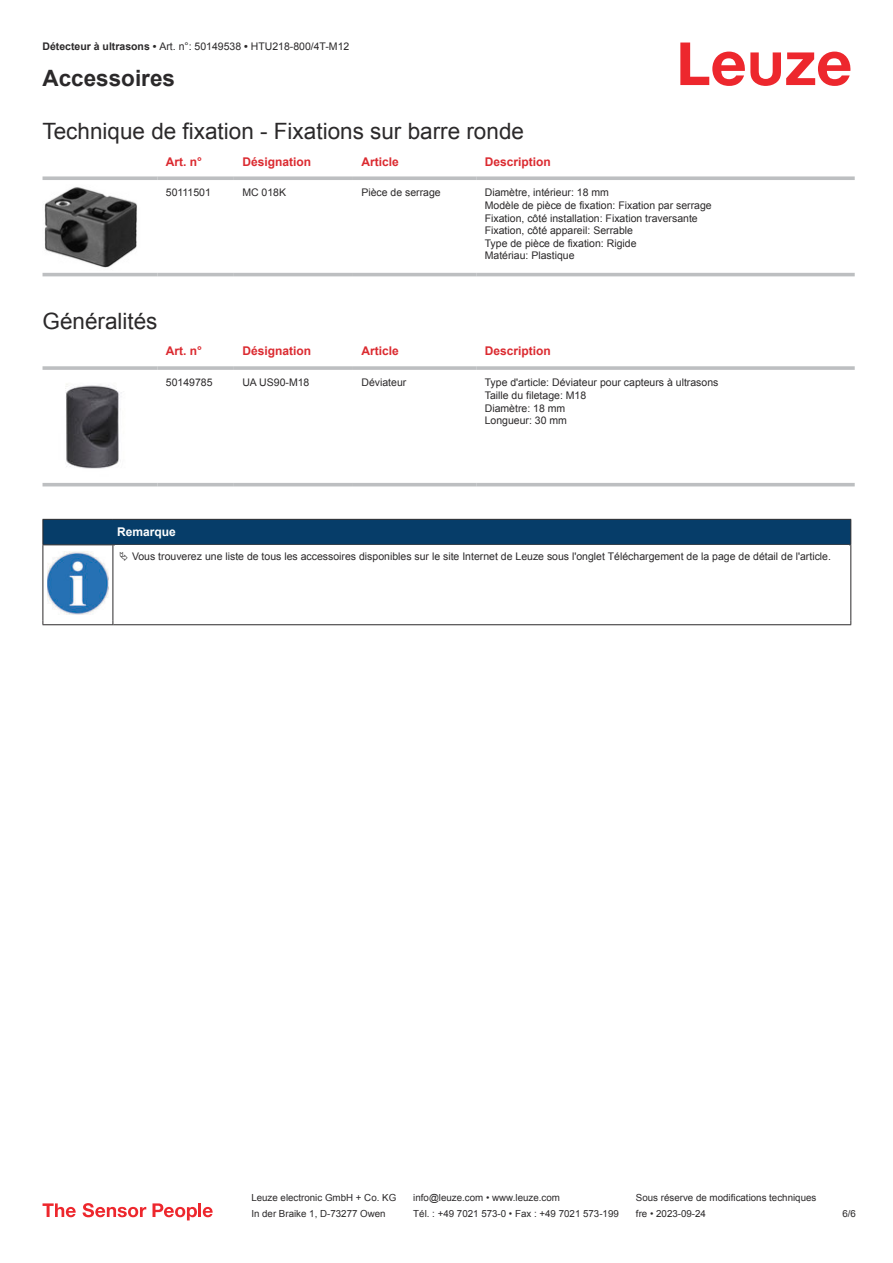
<style>
.page{position:relative;width:893px;height:1263px;background:#fff}
.page>*{position:absolute;margin:0;border:0;box-sizing:border-box;transform-origin:0 0}
.t1{font:22.5px "Arial";color:#2b292a}
.t2{font:700 22.5px "Arial";color:#2b292a}
.t3{font:700 12px "Arial";color:#db2a30}
.t4{font:700 12px "Arial";color:#fff}
.t5{font:10.5px/12.6px "Arial";color:#2b292a}
.t6{font:9.75px "Arial";color:#2b292a}
.s1{font-weight:700}
</style>
<div class="page">
<svg style="left:680px;top:43px;width:170px;height:43px"></svg>
<svg style="left:43px;top:272px;width:812px;height:5px;fill:#efeff0"></svg>
<svg style="left:43px;top:176px;width:114px;height:4px"></svg>
<svg style="left:157px;top:176px;width:77px;height:4px"></svg>
<svg style="left:234px;top:176px;width:119px;height:4px"></svg>
<svg style="left:353px;top:176px;width:123px;height:4px"></svg>
<svg style="left:476px;top:176px;width:379px;height:4px;background:#c4c6c8"></svg>
<hr style="left:43px;top:273px;width:114px;height:3px;background:#bdbfc1">
<hr style="left:157px;top:273px;width:77px;height:3px;background:#bdbfc1">
<hr style="left:234px;top:273px;width:119px;height:3px;background:#bdbfc1">
<hr style="left:353px;top:273px;width:123px;height:3px;background:#bdbfc1">
<hr style="left:476px;top:273px;width:379px;height:3px;background:#bdbfc1">
<img style="left:44px;top:187px;width:93px;height:81px">
<svg style="left:43px;top:486px;width:812px;height:1px"></svg>
<svg style="left:43px;top:366px;width:114px;height:4px"></svg>
<hr style="left:157px;top:366px;width:77px;height:4px;background:#c6c7c9">
<svg style="left:234px;top:366px;width:119px;height:4px"></svg>
<svg style="left:353px;top:366px;width:123px;height:4px"></svg>
<hr style="left:476px;top:366px;width:379px;height:4px;background:#c6c7c9">
<hr style="left:43px;top:483px;width:114px;height:3px;background:#bdbfc1">
<hr style="left:157px;top:483px;width:77px;height:3px;background:#bdbfc1">
<hr style="left:234px;top:483px;width:119px;height:3px;background:#bdbfc1">
<hr style="left:353px;top:483px;width:123px;height:3px;background:#bdbfc1">
<hr style="left:476px;top:483px;width:379px;height:3px;background:#bdbfc1">
<img style="left:65px;top:384px;width:57px;height:85px">
<div style="left:43px;top:519px;width:808px;height:26px;background:#063d69"></div>
<hr style="left:113px;top:544px;width:738px;height:1px;background:#2b292a">
<hr style="left:43px;top:545px;width:1px;height:75px;background:#2b292a">
<hr style="left:113px;top:545px;width:1px;height:75px;background:#2b292a">
<hr style="left:850px;top:545px;width:1px;height:75px;background:#2b292a">
<hr style="left:43px;top:624px;width:70px;height:1px;background:#2b292a">
<hr style="left:113px;top:624px;width:738px;height:1px;background:#2b292a">
<img style="left:47px;top:551px;width:61px;height:63px">
<svg style="left:43px;top:1203px;width:33px;height:14px"></svg>
<svg style="left:83px;top:1203px;width:63px;height:14px"></svg>
<svg style="left:153px;top:1203px;width:44px;height:17px"></svg>
<hr style="left:198px;top:1203px;width:3px;height:14px;background:#ed272d">
<svg style="left:203px;top:1207px;width:10px;height:10px"></svg>
<p class="t5" style="left:43px;top:41px;width:308px"><span class="s1">Détecteur à ultrasons •</span> Art. n°: 50149538 <span class="s1">•</span> HTU218-800/4T-M12</p>
<h1 class="t2" style="left:43px;top:69px;width:134px">Accessoires</h1>
<h1 class="t1" style="left:43px;top:123px;width:483px">Technique de fixation - Fixations sur barre ronde</h1>
<p class="t3" style="left:166px;top:157px;width:38px">Art. n°</p>
<p class="t3" style="left:242px;top:157px;width:70px">Désignation</p>
<p class="t3" style="left:361px;top:157px;width:39px">Article</p>
<p class="t3" style="left:485px;top:157px;width:68px">Description</p>
<p class="t5" style="left:166px;top:187px;width:47px">50111501</p>
<p class="t5" style="left:242px;top:187px;width:45px">MC 018K</p>
<p class="t5" style="left:361px;top:187px;width:81px">Pièce de serrage</p>
<p class="t5" style="left:485px;top:187px;width:229px">Diamètre, intérieur: 18 mm<br>Modèle de pièce de fixation: Fixation par serrage Fixation, côté installation: Fixation traversante Fixation, côté appareil: Serrable<br>Type de pièce de fixation: Rigide<br>Matériau: Plastique</p>
<h1 class="t1" style="left:43px;top:313px;width:117px">Généralités</h1>
<p class="t3" style="left:166px;top:346px;width:38px">Art. n°</p>
<p class="t3" style="left:242px;top:346px;width:70px">Désignation</p>
<p class="t3" style="left:361px;top:346px;width:39px">Article</p>
<p class="t3" style="left:485px;top:346px;width:68px">Description</p>
<p class="t5" style="left:166px;top:377px;width:48px">50149785</p>
<p class="t5" style="left:242px;top:377px;width:69px">UA US90-M18</p>
<p class="t5" style="left:361px;top:377px;width:46px">Déviateur</p>
<p class="t5" style="left:485px;top:377px;width:235px">Type d'article: Déviateur pour capteurs à ultrasons<br>Taille du filetage: M18<br>Diamètre: 18 mm<br>Longueur: 30 mm</p>
<p class="t4" style="left:117px;top:527px;width:60px">Remarque</p>
<p class="t5" style="left:132px;top:550px;width:700px">Vous trouverez une liste de tous les accessoires disponibles sur le site Internet de Leuze sous l'onglet Téléchargement de la page de détail de l'article.</p>
<p class="t6" style="left:251px;top:1194px;width:146px">Leuze electronic GmbH + Co. KG</p>
<p class="t6" style="left:413px;top:1194px;width:148px">info@leuze.com • www.leuze.com</p>
<p class="t6" style="left:636px;top:1194px;width:182px">Sous réserve de modifications techniques</p>
<p class="t6" style="left:251px;top:1210px;width:136px">In der Braike 1, D-73277 Owen</p>
<p class="t6" style="left:413px;top:1210px;width:207px">Tél. : +49 7021 573-0 • Fax : +49 7021 573-199</p>
<p class="t6" style="left:636px;top:1210px;width:72px">fre • 2023-09-24</p>
<p class="t6" style="left:842px;top:1210px;width:15px">6 /6</p>
</div>
